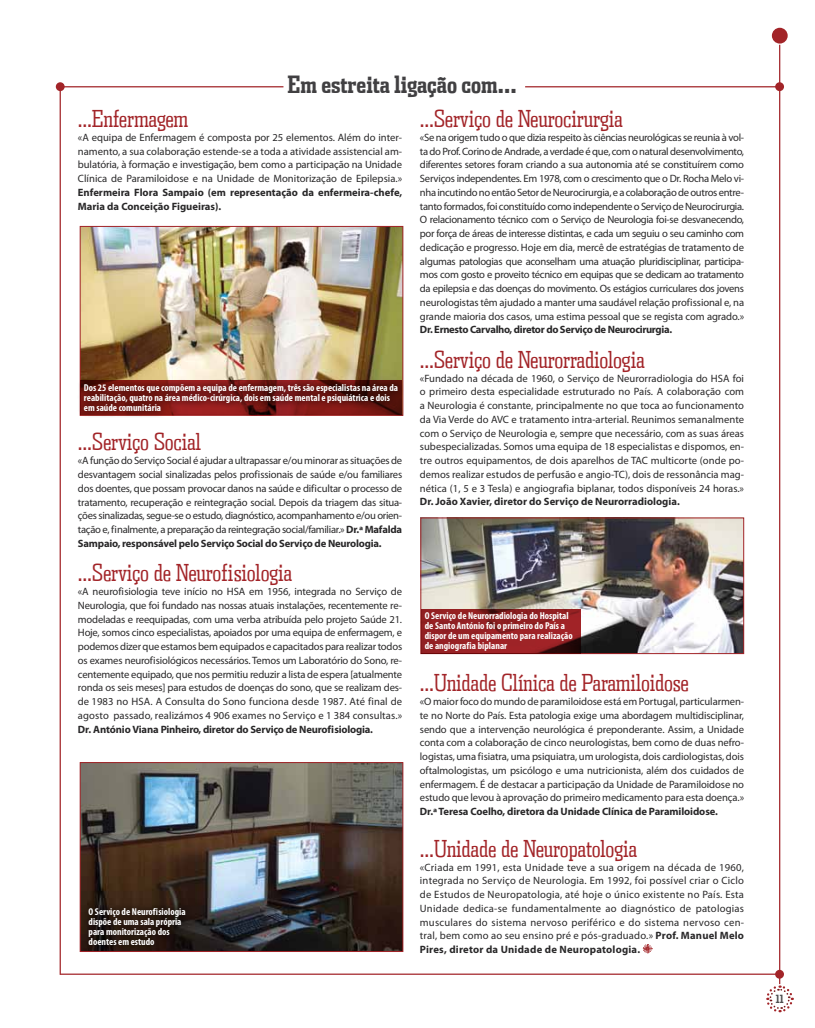
<style>
.page{position:relative;width:815px;height:1028px;background:#fff}
.page>*{position:absolute;margin:0;border:0;box-sizing:border-box;transform-origin:0 0}
.t1{font:300 23.75px "Dispatch Comp Tab";letter-spacing:-.01em;color:#a22428}
.t2{font:700 23.75px "Dispatch Comp Tab";color:#414042}
.t3{font:700 11.25px "Dispatch Comp";color:#4d4d4f}
.t4{font:10.62px/13.8px "Myriad Pro";color:#292829;text-align:justify}
.t5{font:700 10.62px/13.8px "Myriad Pro";letter-spacing:-.01em;color:#292829}
.t6{font:700 10.62px "Myriad Pro";letter-spacing:-.03em;color:#292829}
.t7{font:700 condensed 10px/10px "Myriad Pro";color:#fff}
.s1{font-weight:700}
</style>
<div class="page">
<hr style="left:60px;top:89px;width:1px;height:885px;background:#a22428">
<div style="left:775px;top:82px;width:9px;height:9px;background:#a22428;border-radius:50%"></div>
<div style="left:56px;top:82px;width:9px;height:9px;background:#a22428;border-radius:50%"></div>
<svg style="left:642px;top:944px;width:10px;height:9px"></svg>
<hr style="left:60px;top:86px;width:223px;height:1px;background:#a22428">
<hr style="left:525px;top:86px;width:255px;height:1px;background:#a22428">
<hr style="left:60px;top:973px;width:720px;height:1px;background:#a22428">
<div style="left:775px;top:969px;width:9px;height:9px;background:#a22428;border-radius:50%"></div>
<img style="left:422px;top:519px;width:320px;height:133px">
<div style="left:420px;top:517px;width:324px;height:137px;border:1px solid #a22428"></div>
<img style="left:82px;top:764px;width:319px;height:186px">
<div style="left:80px;top:762px;width:323px;height:190px;border:1px solid #a22428"></div>
<img style="left:82px;top:228px;width:319px;height:148px">
<div style="left:80px;top:226px;width:323px;height:190px;border:1px solid #a22428"></div>
<div style="left:81px;top:900px;width:111px;height:51px;background:#000;opacity:.9"></div>
<svg style="left:421px;top:609px;width:159px;height:44px;background:#901f22"></svg>
<div style="left:76px;top:376px;width:328px;height:42px;background:#000;opacity:.9"></div>
<svg style="left:766px;top:984px;width:28px;height:29px"></svg>
<div style="left:772px;top:28px;width:16px;height:16px;background:#a22428;border-radius:50%"></div>
<hr style="left:779px;top:45px;width:1px;height:939px;background:#a22428">
<h1 class="t2" style="left:288px;top:70px;width:231px">Em estreita ligação com…</h1>
<h1 class="t1" style="left:78px;top:104px;width:112px">…Enfermagem</h1>
<p class="t4" style="left:78px;top:130px;width:326px">«A equipa de Enfermagem é composta por 25 elementos. Além do inter&shy;namento, a sua colaboração estende-se a toda a atividade assistencial am&shy;bulatória, à formação e investigação, bem como a participação na Unidade Clínica de Paramiloidose e na Unidade de Monitorização de Epilepsia.»</p>
<p class="t5" style="left:78px;top:185px;width:326px">Enfermeira Flora Sampaio (em representação da enfermeira-chefe,<br>Maria da Conceição Figueiras).</p>
<p class="t7" style="left:84px;top:383px;width:316px">Dos 25 elementos que compõem a equipa de enfermagem, três são especialistas na área da reabilitação, quatro na área médico-cirúrgica, dois em saúde mental e psiquiátrica e dois em saúde comunitária</p>
<h1 class="t1" style="left:78px;top:428px;width:125px">…Serviço Social</h1>
<p class="t4" style="left:78px;top:453px;width:326px">«A função do Serviço Social é ajudar a ultrapassar e/ou minorar as situações de desvantagem social sinalizadas pelos profissionais de saúde e/ou familiares dos doentes, que possam provocar danos na saúde e dificultar o processo de tratamento, recuperação e reintegração social. Depois da triagem das situa&shy;ções sinalizadas, segue-se o estudo, diagnóstico, acompanhamento e/ou orien&shy;tação e, finalmente, a preparação da reintegração social/familiar.» <span class="s1">Dr.ª Mafalda Sampaio, responsável pelo Serviço Social do Serviço de Neurologia.</span></p>
<h1 class="t1" style="left:78px;top:558px;width:216px">…Serviço de Neurofisiologia</h1>
<p class="t4" style="left:78px;top:584px;width:326px">«A neurofisiologia teve início no HSA em 1956, integrada no Serviço de Neurologia, que foi fundado nas nossas atuais instalações, recentemente re&shy;modeladas e reequipadas, com uma verba atribuída pelo projeto Saúde 21.<br>Hoje, somos cinco especialistas, apoiados por uma equipa de enfermagem, e podemos dizer que estamos bem equipados e capacitados para realizar todos os exames neurofisiológicos necessários. Temos um Laboratório do Sono, re&shy;centemente equipado, que nos permitiu reduzir a lista de espera [atualmente ronda os seis meses] para estudos de doenças do sono, que se realizam des&shy;de 1983 no HSA. A Consulta do Sono funciona desde 1987. Até final de agosto passado, realizámos 4 906 exames no Serviço e 1 384 consultas.»</p>
<p class="t5" style="left:78px;top:722px;width:296px">Dr. António Viana Pinheiro, diretor do Serviço de Neurofisiologia.</p>
<p class="t7" style="left:89px;top:906px;width:99px">O Serviço de Neurofisiologia dispõe de uma sala própria para monitorização dos doentes em estudo</p>
<h1 class="t1" style="left:420px;top:104px;width:204px">…Serviço de Neurocirurgia</h1>
<p class="t4" style="left:420px;top:130px;width:326px">«Se na origem tudo o que dizia respeito às ciências neurológicas se reunia à vol&shy;ta do Prof. Corino de Andrade, a verdade é que, com o natural desenvolvimento, diferentes setores foram criando a sua autonomia até se constituírem como Serviços independentes. Em 1978, com o crescimento que o Dr. Rocha Melo vi&shy;nha incutindo no então Setor de Neurocirurgia, e a colaboração de outros entre&shy;tanto formados, foi constituído como independente o Serviço de Neurocirurgia.<br>O relacionamento técnico com o Serviço de Neurologia foi-se desvanecendo, por força de áreas de interesse distintas, e cada um seguiu o seu caminho com dedicação e progresso. Hoje em dia, mercê de estratégias de tratamento de algumas patologias que aconselham uma atuação pluridisciplinar, participa&shy;mos com gosto e proveito técnico em equipas que se dedicam ao tratamento da epilepsia e das doenças do movimento. Os estágios curriculares dos jovens neurologistas têm ajudado a manter uma saudável relação profissional e, na grande maioria dos casos, uma estima pessoal que se regista com agrado.»</p>
<p class="t6" style="left:420px;top:323px;width:254px">Dr. Ernesto Carvalho, diretor do Serviço de Neurocirurgia.</p>
<h1 class="t1" style="left:420px;top:345px;width:226px">…Serviço de Neurorradiologia</h1>
<p class="t4" style="left:420px;top:371px;width:326px">«Fundado na década de 1960, o Serviço de Neurorradiologia do HSA foi o primeiro desta especialidade estruturado no País. A colaboração com a Neurologia é constante, principalmente no que toca ao funcionamento da Via Verde do AVC e tratamento intra-arterial. Reunimos semanalmente com o Serviço de Neurologia e, sempre que necessário, com as suas áreas subespecializadas. Somos uma equipa de 18 especialistas e dispomos, en&shy;tre outros equipamentos, de dois aparelhos de TAC multicorte (onde po&shy;demos realizar estudos de perfusão e angio-TC), dois de ressonância mag&shy;nética (1, 5 e 3 Tesla) e angiografia biplanar, todos disponíveis 24 horas.»</p>
<p class="t5" style="left:420px;top:494px;width:261px">Dr. João Xavier, diretor do Serviço de Neurorradiologia.</p>
<p class="t7" style="left:425px;top:611px;width:149px">O Serviço de Neurorradiologia do Hospital de Santo António foi o primeiro do País a dispor de um equipamento para realização de angiografia biplanar</p>
<h1 class="t1" style="left:420px;top:668px;width:271px">…Unidade Clínica de Paramiloidose</h1>
<p class="t4" style="left:420px;top:694px;width:326px">«O maior foco do mundo de paramiloidose está em Portugal, particularmen&shy;te no Norte do País. Esta patologia exige uma abordagem multidisciplinar, sendo que a intervenção neurológica é preponderante. Assim, a Unidade conta com a colaboração de cinco neurologistas, bem como de duas nefro&shy;logistas, uma fisiatra, uma psiquiatra, um urologista, dois cardiologistas, dois oftalmologistas, um psicólogo e uma nutricionista, além dos cuidados de enfermagem. É de destacar a participação da Unidade de Paramiloidose no estudo que levou à aprovação do primeiro medicamento para esta doença.»</p>
<p class="t5" style="left:420px;top:804px;width:300px">Dr.ª Teresa Coelho, diretora da Unidade Clínica de Paramiloidose.</p>
<h1 class="t1" style="left:420px;top:834px;width:219px">…Unidade de Neuropatologia</h1>
<p class="t4" style="left:420px;top:860px;width:326px">«Criada em 1991, esta Unidade teve a sua origem na década de 1960, integrada no Serviço de Neurologia. Em 1992, foi possível criar o Ciclo de Estudos de Neuropatologia, até hoje o único existente no País. Esta Unidade dedica-se fundamentalmente ao diagnóstico de patologias musculares do sistema nervoso periférico e do sistema nervoso cen&shy;tral, bem como ao seu ensino pré e pós-graduado.» <span class="s1">Prof. Manuel Melo Pires, diretor da Unidade de Neuropatologia.</span></p>
<p class="t3" style="left:776px;top:992px;width:9px">11</p>
</div>
